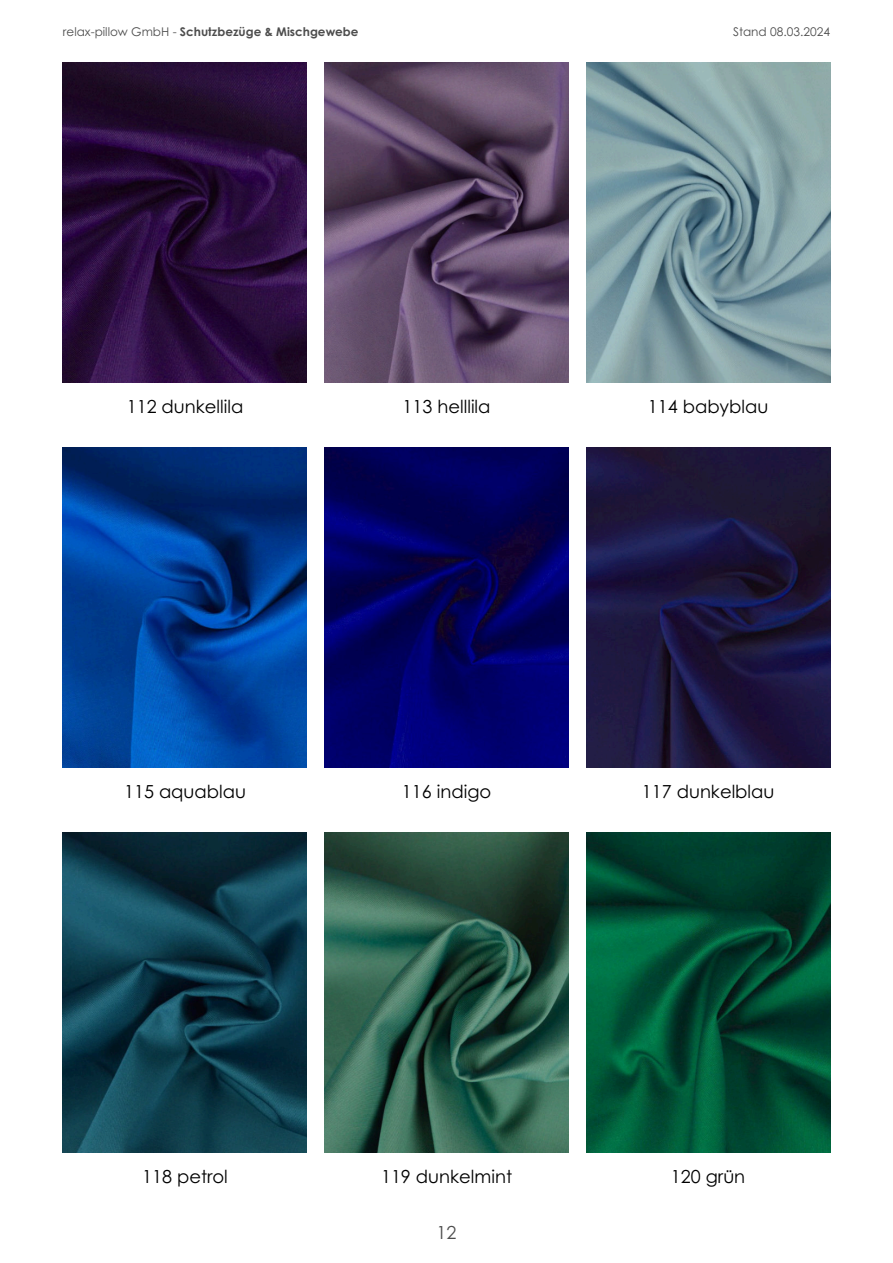
<style>
.page{position:relative;width:893px;height:1263px;background:#fff}
.page>*{position:absolute;margin:0;border:0;box-sizing:border-box;transform-origin:0 0}
.t1{font:18px "Century Gothic Pro";color:#000}
.t2{font:18px "Century Gothic Pro";color:#4d4d4d}
.t3{font:700 12px "Century Gothic Pro";color:#4d4d4d}
.t4{font:12px "Century Gothic Pro";color:#4d4d4d}
.s1{font-weight:400}
.s2{font-family:"Helvetica"}
</style>
<div class="page">
<img style="left:63px;top:63px;width:244px;height:320px">
<img style="left:325px;top:63px;width:243px;height:320px">
<img style="left:586px;top:63px;width:244px;height:320px">
<img style="left:63px;top:448px;width:244px;height:320px">
<img style="left:325px;top:448px;width:243px;height:320px">
<img style="left:586px;top:448px;width:244px;height:320px">
<img style="left:63px;top:833px;width:244px;height:320px">
<img style="left:325px;top:833px;width:243px;height:320px">
<img style="left:586px;top:833px;width:244px;height:320px">
<p class="t3" style="left:63px;top:27px;width:297px"><span class="s1">relax-pillow GmbH -</span> Schutzbezüge &amp; Mischgewebe</p>
<p class="t4" style="left:733px;top:27px;width:98px">Stand 08.03.2024</p>
<p class="t1" style="left:127px;top:399px;width:118px">112 dunkellila</p>
<p class="t1" style="left:403px;top:399px;width:89px">113 helllila</p>
<p class="t1" style="left:648px;top:399px;width:122px">114 babyblau</p>
<p class="t1" style="left:124px;top:784px;width:123px">115 aquablau</p>
<p class="t1" style="left:402px;top:784px;width:91px">116 indigo</p>
<p class="t1" style="left:642px;top:784px;width:134px">117 dunkelblau</p>
<p class="t1" style="left:142px;top:1169px;width:87px">118 petrol</p>
<p class="t1" style="left:381px;top:1169px;width:133px">119 dunkelmint</p>
<p class="t1" style="left:671px;top:1169px;width:76px">120 gru<span class="s2">̈</span>n</p>
<p class="t2" style="left:436px;top:1226px;width:21px">12</p>
</div>
